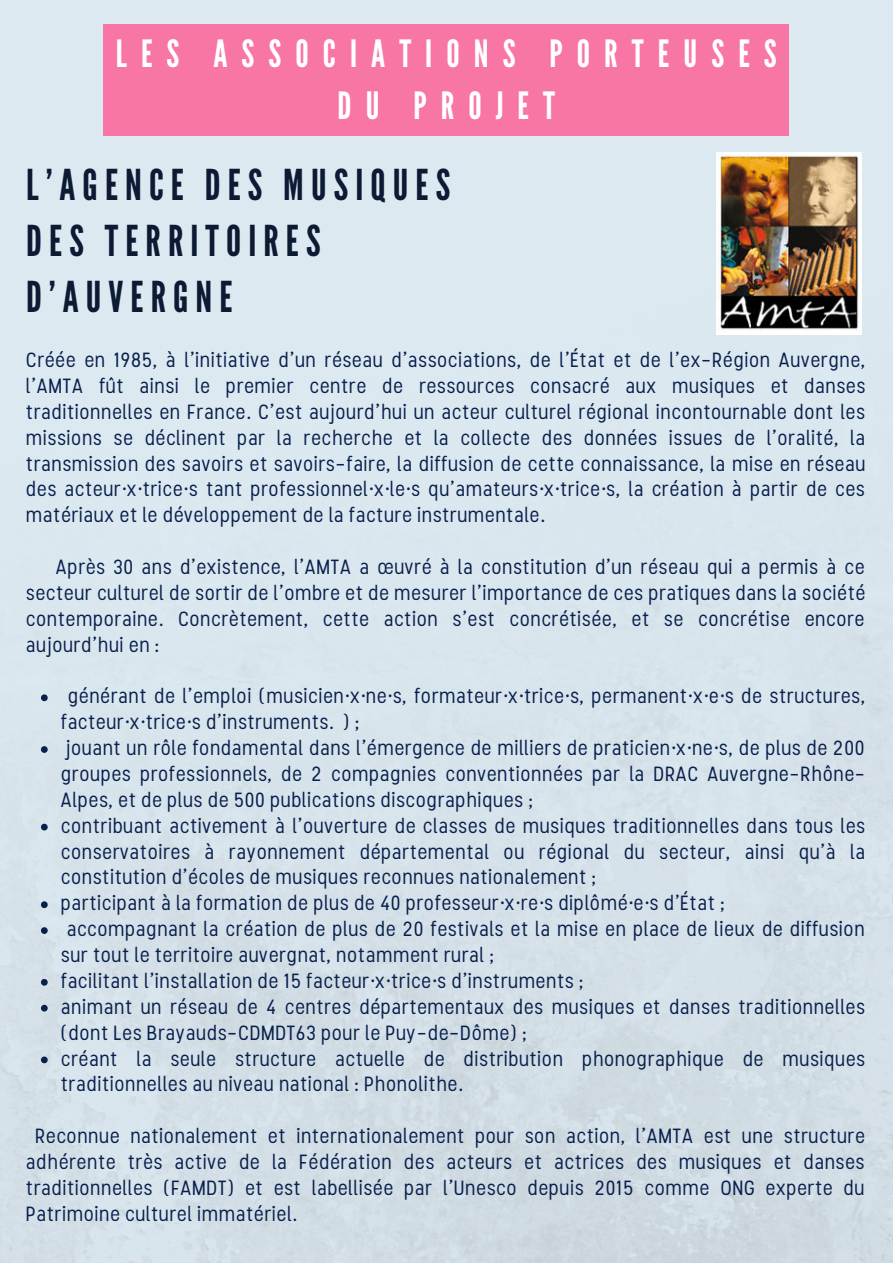
<style>
.page{position:relative;width:893px;height:1264px;background:#fff}
.page>*{position:absolute;margin:0;border:0;box-sizing:border-box;transform-origin:0 0}
.t1{font:42.45px/56.2px "League Gothic";letter-spacing:.17em;color:#0d1a34}
.t2{font:37.5px/51.6px "League Gothic";letter-spacing:.375em;color:#fff;text-align:center}
.t3{font:20.55px/25.8px "Stellar";color:#09204d;text-align:justify}
.s1{font-family:"Noto Sans"}
</style>
<div class="page">
<img style="left:0;top:0;width:892px;height:1262px">
<div style="left:103px;top:24px;width:685px;height:112px;background:#f776a5"></div>
<img style="left:716px;top:153px;width:145px;height:181px">
<svg style="left:41px;top:694px;width:7px;height:7px"></svg>
<svg style="left:41px;top:746px;width:7px;height:7px"></svg>
<svg style="left:41px;top:823px;width:7px;height:7px"></svg>
<svg style="left:41px;top:901px;width:7px;height:7px"></svg>
<svg style="left:41px;top:927px;width:7px;height:7px"></svg>
<svg style="left:41px;top:978px;width:7px;height:7px"></svg>
<svg style="left:41px;top:1004px;width:7px;height:7px"></svg>
<svg style="left:41px;top:1056px;width:7px;height:7px"></svg>
<h2 class="t2" style="left:116px;top:29px;width:662px">LES ASSOCIATIONS PORTEUSES<br>DU PROJET</h2>
<h1 class="t1" style="left:26px;top:157px;width:425px">L’AGENCE DES MUSIQUES<br>DES TERRITOIRES<br>D’AUVERGNE</h1>
<p class="t3" style="left:26px;top:347px;width:841px">Créée en 1985, à l’initiative d’un réseau d’associations, de l’État et de l’ex-Région Auvergne, l’AMTA fût ainsi le premier centre de ressources consacré aux musiques et danses traditionnelles en France. C’est aujourd’hui un acteur culturel régional incontournable dont les missions se déclinent par la recherche et la collecte des données issues de l’oralité, la transmission des savoirs et savoirs-faire, la diffusion de cette connaissance, la mise en réseau des acteur<span class="s1">·</span>x<span class="s1">·</span>trice<span class="s1">·</span>s tant professionnel<span class="s1">·</span>x<span class="s1">·</span>le<span class="s1">·</span>s qu’amateurs<span class="s1">·</span>x<span class="s1">·</span>trice<span class="s1">·</span>s, la création à partir de ces matériaux et le développement de la facture instrumentale.</p>
<p class="t3" style="left:26px;top:554px;width:841px;text-indent:30px">Après 30 ans d’existence, l’AMTA a œuvré à la constitution d’un réseau qui a permis à ce secteur culturel de sortir de l’ombre et de mesurer l’importance de ces pratiques dans la société contemporaine. Concrètement, cette action s’est concrétisée, et se concrétise encore aujourd’hui en :</p>
<p class="t3" style="left:61px;top:683px;width:806px;text-align:left;text-indent:7px">générant de l’emploi (musicien<span class="s1">·</span>x<span class="s1">·</span>ne<span class="s1">·</span>s, formateur<span class="s1">·</span>x<span class="s1">·</span>trice<span class="s1">·</span>s, permanent<span class="s1">·</span>x<span class="s1">·</span>e<span class="s1">·</span>s de structures, facteur<span class="s1">·</span>x<span class="s1">·</span>trice<span class="s1">·</span>s d’instruments…) ;<br>jouant un rôle fondamental dans l’émergence de milliers de praticien<span class="s1">·</span>x<span class="s1">·</span>ne<span class="s1">·</span>s, de plus de 200 groupes professionnels, de 2 compagnies conventionnées par la DRAC Auvergne-Rhône-Alpes, et de plus de 500 publications discographiques ;<br>contribuant activement à l’ouverture de classes de musiques traditionnelles dans tous les conservatoires à rayonnement départemental ou régional du secteur, ainsi qu’à la constitution d’écoles de musiques reconnues nationalement ;<br>participant à la formation de plus de 40 professeur<span class="s1">·</span>x<span class="s1">·</span>re<span class="s1">·</span>s diplômé<span class="s1">·</span>e<span class="s1">·</span>s d’État ;<br>accompagnant la création de plus de 20 festivals et la mise en place de lieux de diffusion sur tout le territoire auvergnat, notamment rural ;<br>facilitant l’installation de 15 facteur<span class="s1">·</span>x<span class="s1">·</span>trice<span class="s1">·</span>s d’instruments ;<br>animant un réseau de 4 centres départementaux des musiques et danses traditionnelles (dont Les Brayauds-CDMDT63 pour le Puy-de-Dôme) ;<br>créant la seule structure actuelle de distribution phonographique de musiques traditionnelles au niveau national : Phonolithe.</p>
<p class="t3" style="left:26px;top:1122px;width:841px;text-indent:9px">Reconnue nationalement et internationalement pour son action, l’AMTA est une structure adhérente très active de la Fédération des acteurs et actrices des musiques et danses traditionnelles (FAMDT) et est labellisée par l’Unesco depuis 2015 comme ONG experte du Patrimoine culturel immatériel.</p>
</div>
